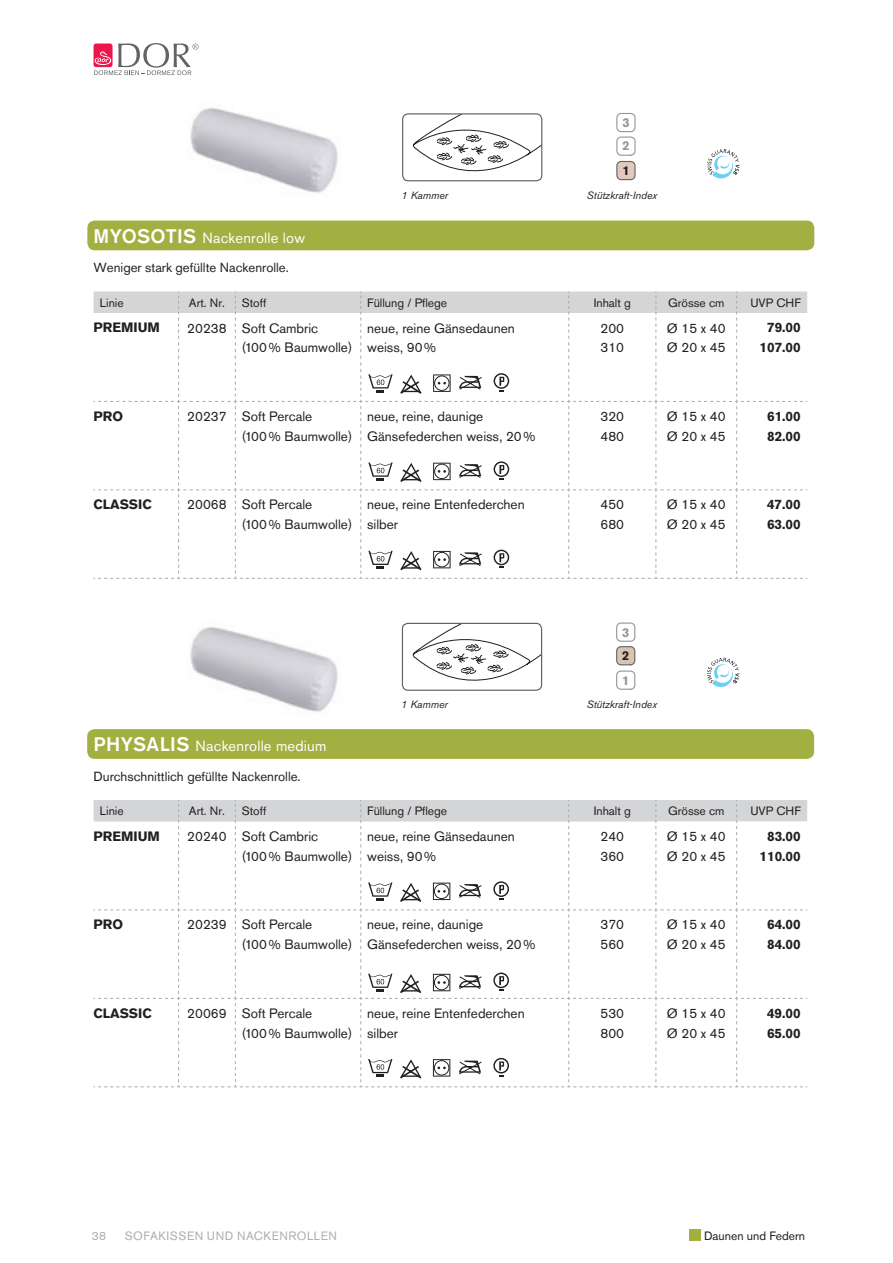
<style>
.page{position:relative;width:893px;height:1263px;background:#fff}
.page>*{position:absolute;margin:0;border:0;box-sizing:border-box;transform-origin:0 0}
.t1{font:14.7px "Akzidenz Grotesk BQ";letter-spacing:.015em;color:#fff}
.t2{font:13.5px "Akzidenz Grotesk BQ";color:#231f20}
.t3{font:700 13.5px "Akzidenz Grotesk BQ";color:#231f20}
.t4{font:13.2px "Akzidenz Grotesk BQ";color:#231f20}
.t5{font:700 12.75px "Akzidenz Grotesk BQ";color:#939598}
.t6{font:700 12.75px "Akzidenz Grotesk BQ";color:#231f20}
.t7{font:12px "Akzidenz Grotesk BQ";color:#231f20}
.t8{font:12px "Akzidenz Grotesk BQ";letter-spacing:.045em;color:#adaeb2}
.t9{font:italic 10.5px "Akzidenz Grotesk BQ";color:#231f20}
.s1{font-weight:500;font-size:19.5px}
.s2{font-weight:700;font-size:12.75px}
</style>
<div class="page">
<svg style="left:94px;top:43px;width:104px;height:32px"></svg>
<div style="left:87px;top:221px;width:727px;height:29px;background:#a1b041;border-radius:8px"></div>
<div style="left:87px;top:729px;width:727px;height:30px;background:#a1b041;border-radius:8px"></div>
<svg style="left:707px;top:658px;width:32px;height:29px"></svg>
<svg style="left:707px;top:149px;width:33px;height:30px"></svg>
<svg style="left:413px;top:114px;width:129px;height:67px"></svg>
<div style="left:402px;top:113px;width:140px;height:68px;border:1px solid #636366;border-radius:5px"></div>
<svg style="left:412px;top:623px;width:130px;height:67px"></svg>
<div style="left:402px;top:623px;width:140px;height:68px;border:1px solid #636366;border-radius:5px"></div>
<div style="left:616px;top:113px;width:20px;height:19px;background:#fff;border:1px solid #939598;border-radius:4px"></div>
<div style="left:616px;top:137px;width:20px;height:19px;background:#fff;border:1px solid #939598;border-radius:4px"></div>
<div style="left:616px;top:161px;width:20px;height:19px;background:#e2c9bf;border:1px solid #636366;border-radius:4px"></div>
<div style="left:616px;top:622px;width:19px;height:20px;background:#fff;border:1px solid #939598;border-radius:4px"></div>
<div style="left:616px;top:646px;width:19px;height:19px;background:#d8c5af;border:1px solid #636366;border-radius:4px"></div>
<div style="left:616px;top:670px;width:19px;height:20px;background:#fff;border:1px solid #939598;border-radius:4px"></div>
<img style="left:190px;top:107px;width:148px;height:86px">
<img style="left:190px;top:626px;width:148px;height:86px">
<div style="left:689px;top:1229px;width:12px;height:12px;background:#a1b041"></div>
<svg style="left:94px;top:291px;width:713px;height:288px"></svg>
<svg style="left:94px;top:800px;width:713px;height:287px"></svg>
<p class="t5" style="left:622px;top:115px;width:9px">3</p>
<p class="t5" style="left:622px;top:138px;width:9px">2</p>
<p class="t6" style="left:622px;top:163px;width:9px">1</p>
<p class="t9" style="left:402px;top:189px;width:48px">1 Kammer</p>
<p class="t9" style="left:587px;top:189px;width:72px">Stützkraft-Index</p>
<p class="t1" style="left:94px;top:229px;width:213px"><span class="s1">MYOSOTIS</span> Nackenrolle low</p>
<p class="t4" style="left:94px;top:260px;width:197px">Weniger stark gefüllte Nackenrolle.</p>
<p class="t7" style="left:100px;top:296px;width:25px">Linie</p>
<p class="t7" style="left:189px;top:296px;width:38px">Art. Nr.</p>
<p class="t7" style="left:242px;top:296px;width:26px">Stoff</p>
<p class="t7" style="left:367px;top:296px;width:81px">Füllung / Pflege</p>
<p class="t7" style="left:594px;top:296px;width:39px">Inhalt g</p>
<p class="t7" style="left:668px;top:296px;width:58px">Grösse cm</p>
<p class="t7" style="left:750px;top:296px;width:52px">UVP CHF</p>
<p class="t3" style="left:94px;top:320px;width:68px">PREMIUM</p>
<p class="t2" style="left:187px;top:320px;width:132px">20238 Soft Cambric</p>
<p class="t2" style="left:367px;top:320px;width:149px">neue, reine Gänsedaunen</p>
<p class="t2" style="left:600px;top:320px;width:25px">200</p>
<p class="t2" style="left:667px;top:320px;width:60px">Ø 15 x 40</p>
<p class="t3" style="left:767px;top:320px;width:35px">79.00</p>
<p class="t2" style="left:242px;top:340px;width:196px">(100% Baumwolle) weiss, 90%</p>
<p class="t2" style="left:600px;top:340px;width:25px">310</p>
<p class="t2" style="left:667px;top:340px;width:60px">Ø 20 x 45</p>
<p class="t3" style="left:759px;top:340px;width:43px">107.00</p>
<p class="t3" style="left:94px;top:408px;width:31px">PRO</p>
<p class="t2" style="left:187px;top:408px;width:127px">20237 Soft Percale</p>
<p class="t2" style="left:367px;top:408px;width:118px">neue, reine, daunige</p>
<p class="t2" style="left:600px;top:408px;width:25px">320</p>
<p class="t2" style="left:667px;top:408px;width:60px">Ø 15 x 40</p>
<p class="t3" style="left:767px;top:408px;width:35px">61.00</p>
<p class="t2" style="left:242px;top:428px;width:295px">(100% Baumwolle) Gänsefederchen weiss, 20%</p>
<p class="t2" style="left:600px;top:428px;width:25px">480</p>
<p class="t2" style="left:667px;top:428px;width:60px">Ø 20 x 45</p>
<p class="t3" style="left:767px;top:428px;width:35px">82.00</p>
<p class="t3" style="left:94px;top:497px;width:60px">CLASSIC</p>
<p class="t2" style="left:187px;top:497px;width:127px">20068 Soft Percale</p>
<p class="t2" style="left:367px;top:497px;width:159px">neue, reine Entenfederchen</p>
<p class="t2" style="left:600px;top:497px;width:25px">450</p>
<p class="t2" style="left:667px;top:497px;width:60px">Ø 15 x 40</p>
<p class="t3" style="left:767px;top:497px;width:35px">47.00</p>
<p class="t2" style="left:242px;top:517px;width:158px">(100% Baumwolle) silber</p>
<p class="t2" style="left:600px;top:517px;width:30px">680<span class="s2">3</span></p>
<p class="t2" style="left:667px;top:517px;width:60px">Ø 20 x 45</p>
<p class="t3" style="left:767px;top:517px;width:35px">63.00</p>
<p class="t5" style="left:622px;top:625px;width:9px">3</p>
<p class="t6" style="left:622px;top:648px;width:9px">2</p>
<p class="t9" style="left:401px;top:698px;width:48px">1 Kammer</p>
<p class="t5" style="left:622px;top:673px;width:9px">1</p>
<p class="t9" style="left:587px;top:698px;width:72px">Stützkraft-Index</p>
<p class="t1" style="left:94px;top:737px;width:234px"><span class="s1">PHYSALIS</span> Nackenrolle medium</p>
<p class="t4" style="left:94px;top:768px;width:209px">Durchschnittlich gefüllte Nackenrolle.</p>
<p class="t7" style="left:100px;top:804px;width:25px">Linie</p>
<p class="t7" style="left:189px;top:804px;width:38px">Art. Nr.</p>
<p class="t7" style="left:242px;top:804px;width:26px">Stoff</p>
<p class="t7" style="left:367px;top:804px;width:81px">Füllung / Pflege</p>
<p class="t7" style="left:594px;top:804px;width:39px">Inhalt g</p>
<p class="t7" style="left:668px;top:804px;width:58px">Grösse cm</p>
<p class="t7" style="left:750px;top:804px;width:52px">UVP CHF</p>
<p class="t3" style="left:94px;top:828px;width:68px">PREMIUM</p>
<p class="t2" style="left:187px;top:828px;width:132px">20240 Soft Cambric</p>
<p class="t2" style="left:367px;top:828px;width:149px">neue, reine Gänsedaunen</p>
<p class="t2" style="left:600px;top:828px;width:25px">240</p>
<p class="t2" style="left:667px;top:828px;width:60px">Ø 15 x 40</p>
<p class="t3" style="left:767px;top:828px;width:35px">83.00</p>
<p class="t2" style="left:242px;top:848px;width:196px">(100% Baumwolle) weiss, 90%</p>
<p class="t2" style="left:600px;top:848px;width:25px">360</p>
<p class="t2" style="left:667px;top:848px;width:60px">Ø 20 x 45</p>
<p class="t3" style="left:759px;top:848px;width:43px">110.00</p>
<p class="t3" style="left:94px;top:917px;width:31px">PRO</p>
<p class="t2" style="left:187px;top:917px;width:127px">20239 Soft Percale</p>
<p class="t2" style="left:367px;top:917px;width:118px">neue, reine, daunige</p>
<p class="t2" style="left:600px;top:917px;width:25px">370</p>
<p class="t2" style="left:667px;top:917px;width:60px">Ø 15 x 40</p>
<p class="t3" style="left:767px;top:917px;width:35px">64.00</p>
<p class="t2" style="left:242px;top:937px;width:295px">(100% Baumwolle) Gänsefederchen weiss, 20%</p>
<p class="t2" style="left:600px;top:937px;width:25px">560</p>
<p class="t2" style="left:667px;top:937px;width:60px">Ø 20 x 45</p>
<p class="t3" style="left:767px;top:937px;width:35px">84.00</p>
<p class="t3" style="left:94px;top:1005px;width:60px">CLASSIC</p>
<p class="t2" style="left:187px;top:1005px;width:127px">20069 Soft Percale</p>
<p class="t2" style="left:367px;top:1005px;width:159px">neue, reine Entenfederchen</p>
<p class="t2" style="left:600px;top:1005px;width:25px">530</p>
<p class="t2" style="left:667px;top:1005px;width:60px">Ø 15 x 40</p>
<p class="t3" style="left:767px;top:1005px;width:35px">49.00</p>
<p class="t2" style="left:242px;top:1025px;width:158px">(100% Baumwolle) silber</p>
<p class="t2" style="left:600px;top:1025px;width:25px">800</p>
<p class="t2" style="left:667px;top:1025px;width:60px">Ø 20 x 45</p>
<p class="t3" style="left:767px;top:1025px;width:35px">65.00</p>
<p class="t8" style="left:92px;top:1228px;width:16px">38</p>
<p class="t8" style="left:125px;top:1228px;width:213px">SOFAKISSEN UND NACKENROLLEN</p>
<p class="t7" style="left:704px;top:1228px;width:103px">Daunen und Federn</p>
</div>
